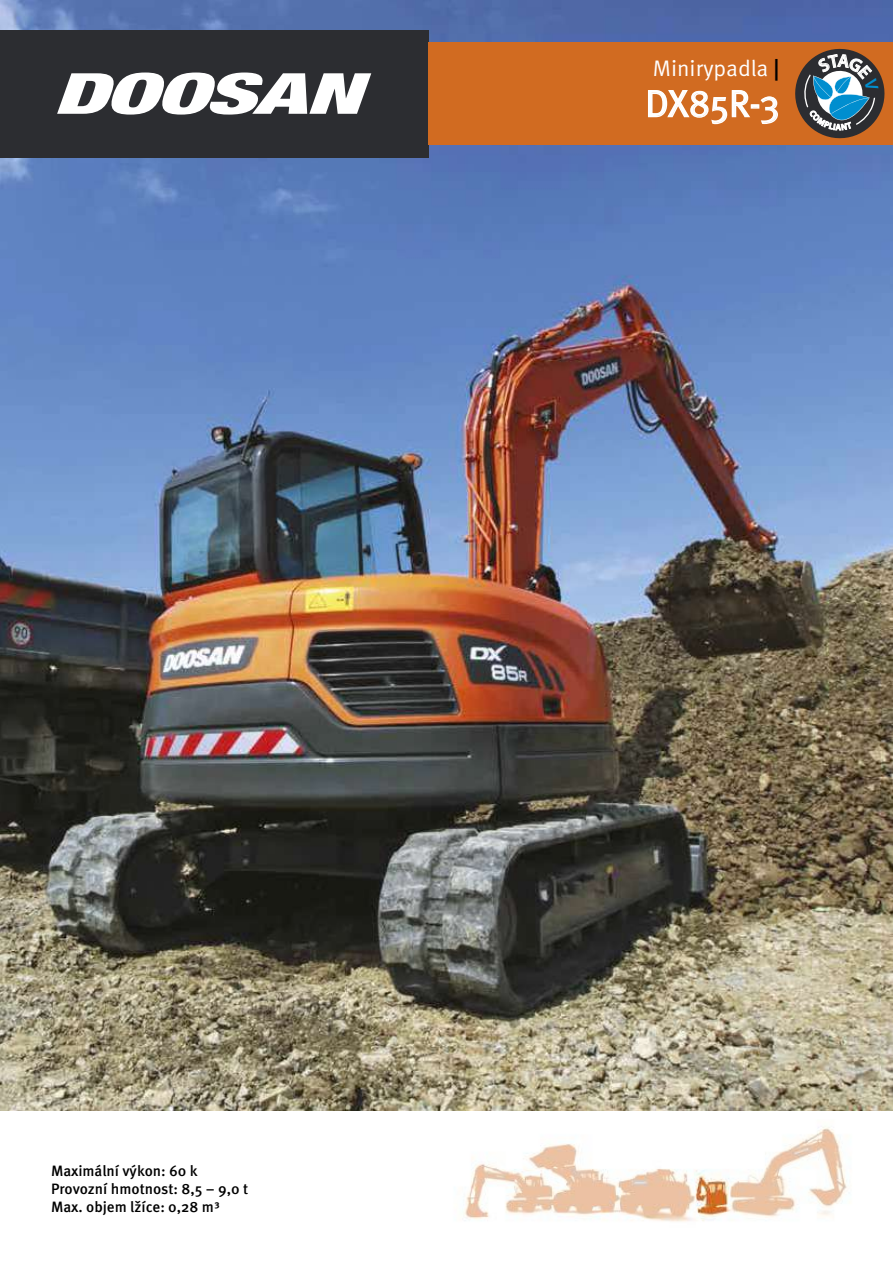
<style>
.page{position:relative;width:893px;height:1263px;background:#fff}
.page>*{position:absolute;margin:0;border:0;box-sizing:border-box;transform-origin:0 0}
.t1{font:37.5px "Meta Pro Norm";color:#fff}
.t2{font:22.5px "Meta Pro Norm";color:#fff}
.t3{font:500 15px/18px "Meta Pro";color:#000}
.s1{font-family:"Meta Pro";font-weight:500;color:#000}
</style>
<div class="page">
<img style="left:0;top:0;width:893px;height:1110px">
<div style="left:0;top:30px;width:428px;height:127px;background:#2c2d31"></div>
<svg style="left:57px;top:73px;width:314px;height:42px"></svg>
<div style="left:428px;top:43px;width:465px;height:102px;background:#d16b21"></div>
<img style="left:463px;top:1126px;width:384px;height:96px">
<img style="left:689px;top:1126px;width:41px;height:96px">
<svg style="left:648px;top:90px;width:103px;height:35px"></svg>
<div style="left:751px;top:104px;width:8px;height:5px;border:2px solid #fff"></div>
<svg style="left:759px;top:96px;width:19px;height:29px"></svg>
<svg style="left:795px;top:49px;width:89px;height:89px"></svg>
<h2 class="t2" style="left:653px;top:51px;width:128px">Minirypadla <span class="s1">|</span></h2>
<h1 class="t1" style="left:645px;top:75px;width:136px">DX85R-3</h1>
<p class="t3" style="left:51px;top:1161px;width:199px">Maximální výkon: 60 k<br>Provozní hmotnost: 8,5 – 9,0 t<br>Max. objem lžíce: 0,28 m³</p>
</div>
